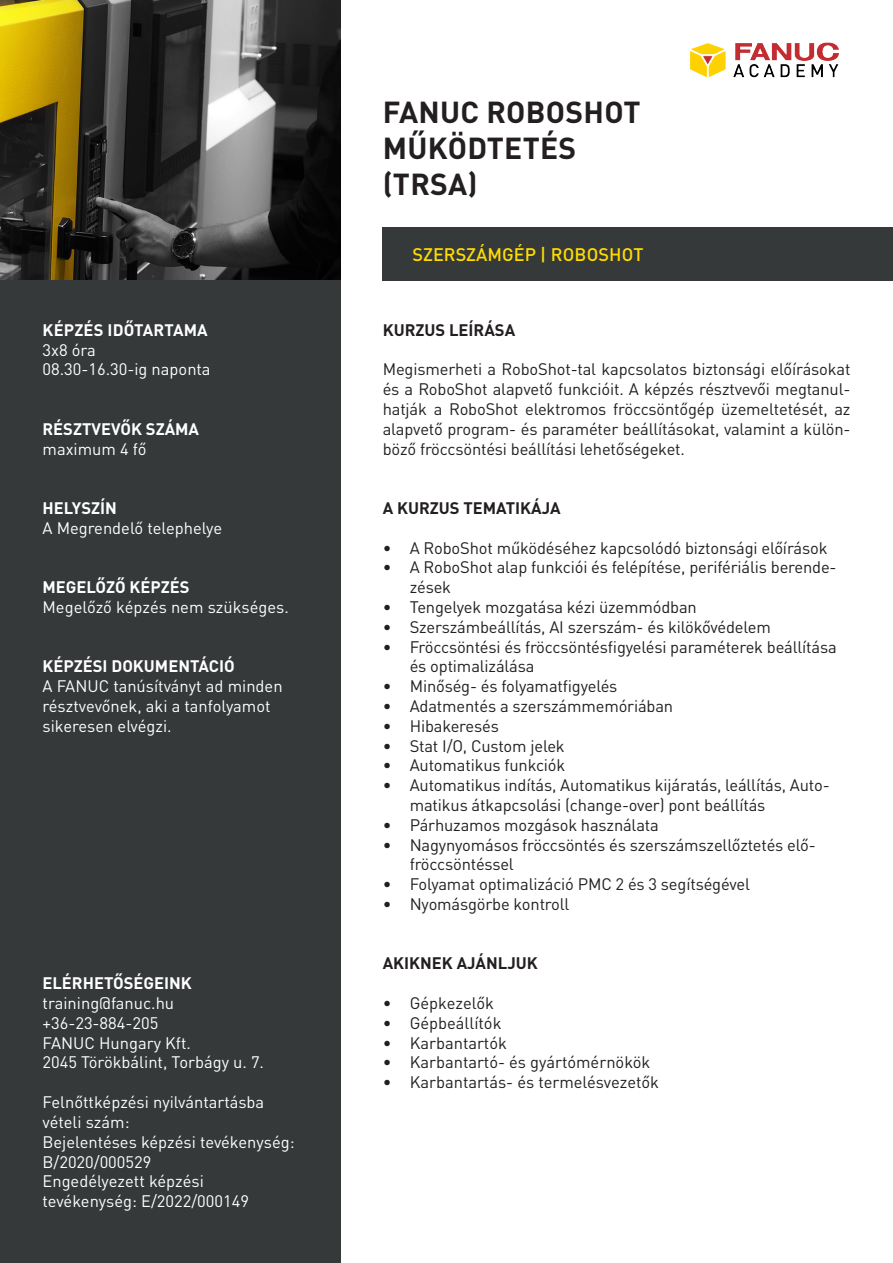
<style>
.page{position:relative;width:893px;height:1263px;background:#fff}
.page>*{position:absolute;margin:0;border:0;box-sizing:border-box;transform-origin:0 0}
.t1{font:700 30px "DIN Pro";letter-spacing:.01em;color:#231f20}
.t2{font:500 18px "DIN Pro";color:#ffdc01}
.t3{font:16.5px/19.8px "DIN Pro";letter-spacing:-.01em;color:#231f20}
.t4{font:16.5px/19.8px "DIN Pro";color:#fff}
.t5{font:700 16.5px "DIN Pro";color:#fff}
.t6{font:700 16.5px "DIN Pro";color:#231f20}
</style>
<div class="page">
<img style="left:689px;top:42px;width:150px;height:36px">
<img style="left:0;top:0;width:340px;height:281px">
<div style="left:383px;top:227px;width:510px;height:54px;background:#363939"></div>
<div style="left:0;top:281px;width:340px;height:982px;background:#363939"></div>
<p class="t5" style="left:43px;top:319px;width:167px">KÉPZÉS IDŐTARTAMA</p>
<p class="t4" style="left:43px;top:339px;width:55px">3x8 óra</p>
<p class="t4" style="left:43px;top:359px;width:170px">08.30-16.30-ig naponta</p>
<p class="t5" style="left:43px;top:418px;width:158px">RÉSZTVEVŐK SZÁMA</p>
<p class="t4" style="left:43px;top:438px;width:105px">maximum 4 fő</p>
<p class="t5" style="left:43px;top:497px;width:76px">HELYSZÍN</p>
<p class="t4" style="left:43px;top:518px;width:181px">A Megrendelő telephelye</p>
<p class="t5" style="left:43px;top:576px;width:149px">MEGELŐZŐ KÉPZÉS</p>
<p class="t4" style="left:43px;top:597px;width:248px">Megelőző képzés nem szükséges.</p>
<p class="t5" style="left:43px;top:655px;width:194px">KÉPZÉSI DOKUMENTÁCIÓ</p>
<p class="t4" style="left:43px;top:676px;width:242px">A FANUC tanúsítványt ad minden résztvevőnek, aki a tanfolyamot sikeresen elvégzi.</p>
<p class="t5" style="left:43px;top:972px;width:151px">ELÉRHETŐSÉGEINK</p>
<p class="t4" style="left:43px;top:993px;width:133px">training@fanuc.hu</p>
<p class="t4" style="left:43px;top:1013px;width:117px">+36-23-884-205</p>
<p class="t4" style="left:43px;top:1032px;width:150px">FANUC Hungary Kft.</p>
<p class="t4" style="left:43px;top:1052px;width:223px">2045 Törökbálint, Torbágy u. 7.</p>
<p class="t4" style="left:43px;top:1092px;width:223px">Felnőttképzési nyilvántartásba vételi szám:</p>
<p class="t4" style="left:43px;top:1131px;width:254px">Bejelentéses képzési tevékenység:<br>B/2020/000529</p>
<p class="t4" style="left:43px;top:1171px;width:208px">Engedélyezett képzési tevékenység: E/2022/000149</p>
<p class="t1" style="left:383px;top:92px;width:259px">FANUC ROBOSHOT</p>
<p class="t1" style="left:383px;top:128px;width:195px">MŰKÖDTETÉS</p>
<p class="t1" style="left:383px;top:164px;width:96px">(TRSA)</p>
<p class="t2" style="left:412px;top:243px;width:232px">SZERSZÁMGÉP | ROBOSHOT</p>
<p class="t6" style="left:383px;top:319px;width:134px">KURZUS LEÍRÁSA</p>
<p class="t3" style="left:383px;top:359px;width:469px;text-align:justify">Megismerheti a RoboShot-tal kapcsolatos biztonsági előírásokat és a RoboShot alapvető funkcióit. A képzés résztvevői megtanul&shy;hatják a RoboShot elektromos fröccsöntőgép üzemeltetését, az alapvető program- és paraméter beállításokat, valamint a külön&shy;böző fröccsöntési beállítási lehetőségeket.</p>
<p class="t6" style="left:383px;top:497px;width:179px">A KURZUS TEMATIKÁJA</p>
<p class="t3" style="left:383px;top:537px;width:446px">• A RoboShot működéséhez kapcsolódó biztonsági előírások</p>
<p class="t3" style="left:410px;top:557px;width:428px;text-indent:-27px">• A RoboShot alap funkciói és felépítése, perifériális berende&shy;zések</p>
<p class="t3" style="left:383px;top:597px;width:316px">• Tengelyek mozgatása kézi üzemmódban</p>
<p class="t3" style="left:383px;top:617px;width:390px">• Szerszámbeállítás, AI szerszám- és kilökővédelem</p>
<p class="t3" style="left:410px;top:636px;width:428px;text-indent:-27px">• Fröccsöntési és fröccsöntésfigyelési paraméterek beállítása és optimalizálása</p>
<p class="t3" style="left:383px;top:676px;width:236px">• Minőség- és folyamatfigyelés</p>
<p class="t3" style="left:383px;top:696px;width:292px">• Adatmentés a szerszámmemóriában</p>
<p class="t3" style="left:383px;top:716px;width:118px">• Hibakeresés</p>
<p class="t3" style="left:383px;top:735px;width:184px">• Stat I/O, Custom jelek</p>
<p class="t3" style="left:383px;top:755px;width:184px">• Automatikus funkciók</p>
<p class="t3" style="left:410px;top:775px;width:421px;text-indent:-27px">• Automatikus indítás, Automatikus kijáratás, leállítás, Auto&shy;matikus átkapcsolási (change-over) pont beállítás</p>
<p class="t3" style="left:383px;top:815px;width:278px">• Párhuzamos mozgások használata</p>
<p class="t3" style="left:410px;top:834px;width:408px;text-indent:-27px">• Nagynyomásos fröccsöntés és szerszámszellőztetés elő&shy;fröccsöntéssel</p>
<p class="t3" style="left:383px;top:874px;width:369px">• Folyamat optimalizáció PMC 2 és 3 segítségével</p>
<p class="t3" style="left:383px;top:894px;width:188px">• Nyomásgörbe kontroll</p>
<p class="t6" style="left:383px;top:952px;width:157px">AKIKNEK AJÁNLJUK</p>
<p class="t3" style="left:383px;top:993px;width:113px">• Gépkezelők</p>
<p class="t3" style="left:383px;top:1013px;width:120px">• Gépbeállítók</p>
<p class="t3" style="left:383px;top:1032px;width:126px">• Karbantartók</p>
<p class="t3" style="left:383px;top:1052px;width:269px">• Karbantartó- és gyártómérnökök</p>
<p class="t3" style="left:383px;top:1072px;width:278px">• Karbantartás- és termelésvezetők</p>
</div>
